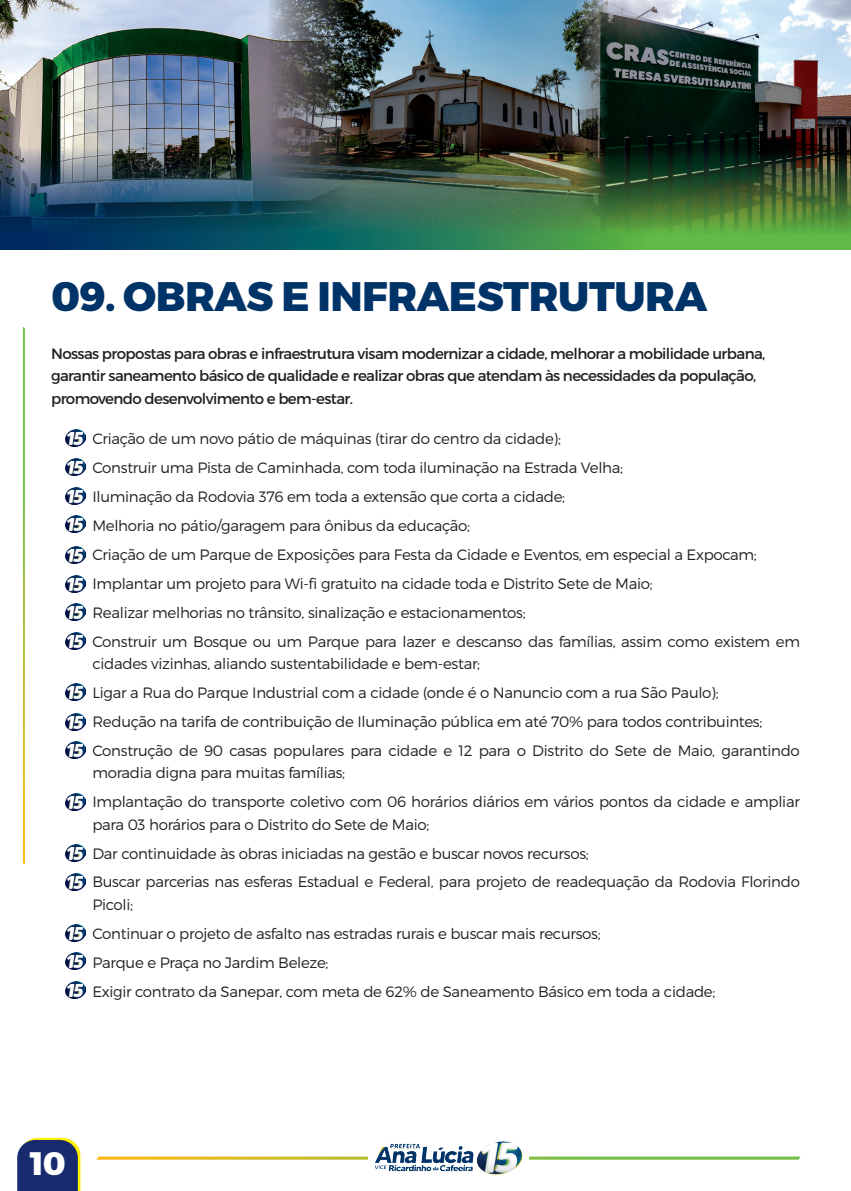
<style>
.page{position:relative;width:851px;height:1191px;background:#fff}
.page>*{position:absolute;margin:0;border:0;box-sizing:border-box;transform-origin:0 0}
.Subtitulo_2{font:800 41.25px "Montserrat";letter-spacing:-.01em;color:#003368}
.Subtitulo_2-2{font:800 32.55px "Montserrat";color:#fff}
.Corpo_de_Texto{font:300 15px/22.5px "Montserrat";letter-spacing:-.02em;color:#231f20}
.Corpo_de_Texto-2{font:15px/22.5px "Montserrat";letter-spacing:-.04em;color:#231f20}
</style>
<div class="page">
<img style="left:17px;top:327px;width:784px;height:864px">
<img style="left:65px;top:430px;width:20px;height:17px">
<img style="left:65px;top:458px;width:20px;height:17px">
<img style="left:65px;top:487px;width:20px;height:17px">
<img style="left:65px;top:516px;width:20px;height:17px">
<img style="left:65px;top:546px;width:20px;height:17px">
<img style="left:65px;top:575px;width:20px;height:17px">
<img style="left:65px;top:604px;width:20px;height:17px">
<img style="left:65px;top:632px;width:20px;height:17px">
<img style="left:65px;top:683px;width:20px;height:17px">
<img style="left:65px;top:713px;width:20px;height:17px">
<img style="left:65px;top:741px;width:20px;height:17px">
<img style="left:65px;top:793px;width:20px;height:17px">
<img style="left:65px;top:844px;width:20px;height:18px">
<img style="left:65px;top:873px;width:20px;height:17px">
<img style="left:65px;top:924px;width:20px;height:17px">
<img style="left:65px;top:952px;width:20px;height:17px">
<img style="left:65px;top:981px;width:20px;height:18px">
<img style="left:0;top:0;width:850px;height:250px">
<p class="Subtitulo_2" style="left:51px;top:271px;width:657px">09. OBRAS E INFRAESTRUTURA</p>
<p class="Corpo_de_Texto-2" style="left:51px;top:342px;width:715px">Nossas propostas para obras e infraestrutura visam modernizar a cidade, melhorar a mobilidade urbana, garantir saneamento básico de qualidade e realizar obras que atendam às necessidades da população, promovendo desenvolvimento e bem-estar.</p>
<p class="Corpo_de_Texto" style="left:92px;top:427px;width:470px">Criação de um novo pátio de máquinas (tirar do centro da cidade);</p>
<p class="Corpo_de_Texto" style="left:92px;top:456px;width:532px">Construir uma Pista de Caminhada, com toda iluminação na Estrada Velha;</p>
<p class="Corpo_de_Texto" style="left:92px;top:485px;width:474px">Iluminação da Rodovia 376 em toda a extensão que corta a cidade;</p>
<p class="Corpo_de_Texto" style="left:92px;top:514px;width:379px">Melhoria no pátio/garagem para ônibus da educação;</p>
<p class="Corpo_de_Texto" style="left:92px;top:543px;width:666px">Criação de um Parque de Exposições para Festa da Cidade e Eventos, em especial a Expocam;</p>
<p class="Corpo_de_Texto" style="left:92px;top:572px;width:561px">Implantar um projeto para Wi-fi gratuito na cidade toda e Distrito Sete de Maio;</p>
<p class="Corpo_de_Texto" style="left:92px;top:601px;width:434px">Realizar melhorias no trânsito, sinalização e estacionamentos;</p>
<p class="Corpo_de_Texto" style="left:92px;top:629px;width:709px">Construir um Bosque ou um Parque para lazer e descanso das famílias, assim como existem em cidades vizinhas, aliando sustentabilidade e bem-estar;</p>
<p class="Corpo_de_Texto" style="left:92px;top:681px;width:627px">Ligar a Rua do Parque Industrial com a cidade (onde é o Nanuncio com a rua São Paulo);</p>
<p class="Corpo_de_Texto" style="left:92px;top:710px;width:671px">Redução na tarifa de contribuição de Iluminação pública em até 70% para todos contribuintes;</p>
<p class="Corpo_de_Texto" style="left:92px;top:739px;width:709px">Construção de 90 casas populares para cidade e 12 para o Distrito do Sete de Maio, garantindo moradia digna para muitas famílias;</p>
<p class="Corpo_de_Texto" style="left:92px;top:790px;width:709px">Implantação do transporte coletivo com 06 horários diários em vários pontos da cidade e ampliar para 03 horários para o Distrito do Sete de Maio;</p>
<p class="Corpo_de_Texto" style="left:92px;top:841px;width:498px">Dar continuidade às obras iniciadas na gestão e buscar novos recursos;</p>
<p class="Corpo_de_Texto" style="left:92px;top:870px;width:709px">Buscar parcerias nas esferas Estadual e Federal, para projeto de readequação da Rodovia Florindo<br>Picoli;</p>
<p class="Corpo_de_Texto" style="left:92px;top:922px;width:509px">Continuar o projeto de asfalto nas estradas rurais e buscar mais recursos;</p>
<p class="Corpo_de_Texto" style="left:92px;top:950px;width:238px">Parque e Praça no Jardim Beleze;</p>
<p class="Corpo_de_Texto" style="left:92px;top:979px;width:624px">Exigir contrato da Sanepar, com meta de 62% de Saneamento Básico em toda a cidade;</p>
<p class="Subtitulo_2-2" style="left:30px;top:1143px;width:38px">10</p>
</div>
